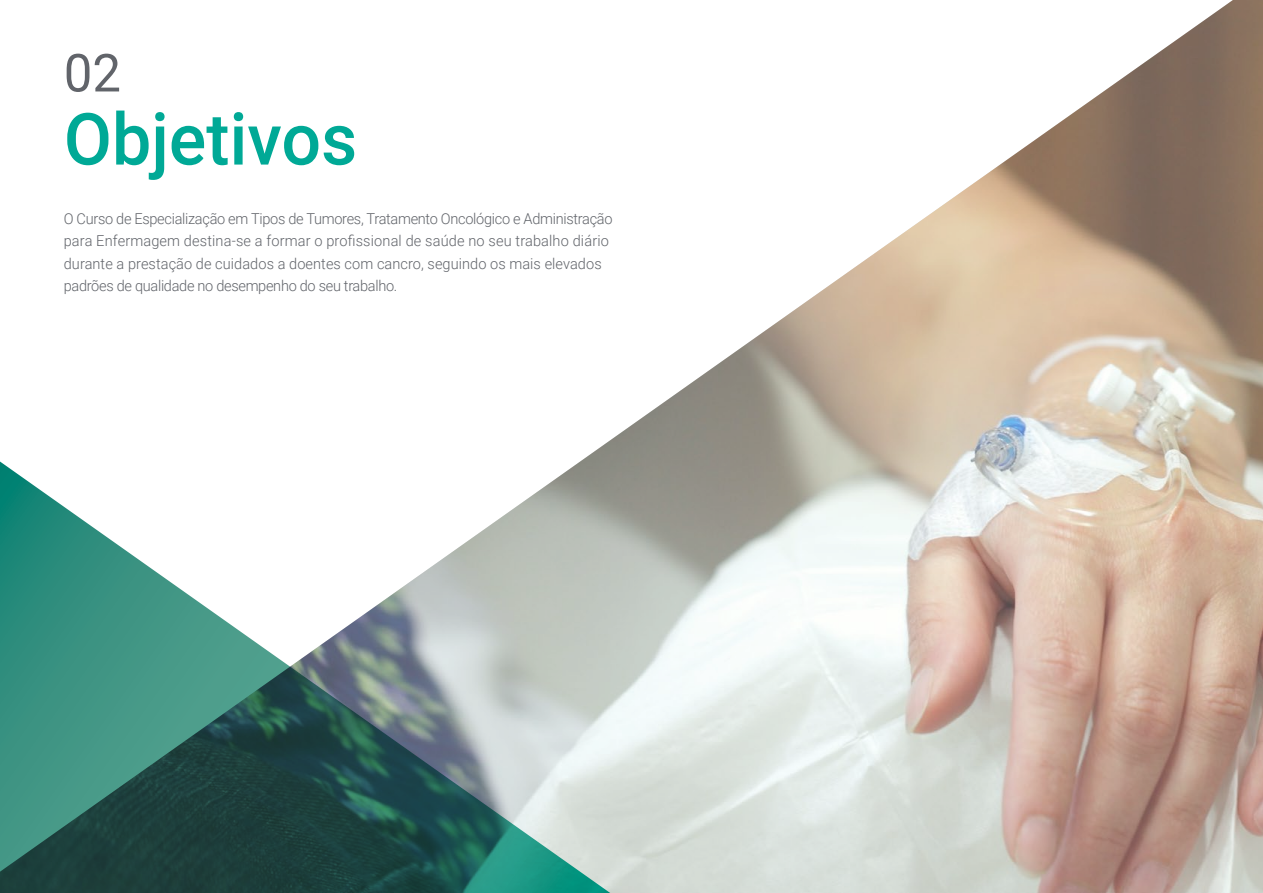
<style>
.page{position:relative;width:1263px;height:893px;background:#fff}
.page>*{position:absolute;margin:0;border:0;box-sizing:border-box;transform-origin:0 0}
.t1{font:500 72px "Roboto";color:#00a996}
.t2{font:52.5px "Roboto";color:#61646a}
.t3{font:300 15px/22.5px "Roboto";color:#61646a}
</style>
<div class="page">
<img style="left:602px;top:0;width:661px;height:893px">
<svg style="left:0;top:446px;width:640px;height:447px"></svg>
<h2 class="t2" style="left:64px;top:36px;width:59px">02</h2>
<h1 class="t1" style="left:64px;top:89px;width:295px">Objetivos</h1>
<p class="t3" style="left:64px;top:207px;width:550px">O Curso de Especialização em Tipos de Tumores, Tratamento Oncológico e Administração para Enfermagem destina-se a formar o profissional de saúde no seu trabalho diário durante a prestação de cuidados a doentes com cancro, seguindo os mais elevados padrões de qualidade no desempenho do seu trabalho.</p>
</div>
